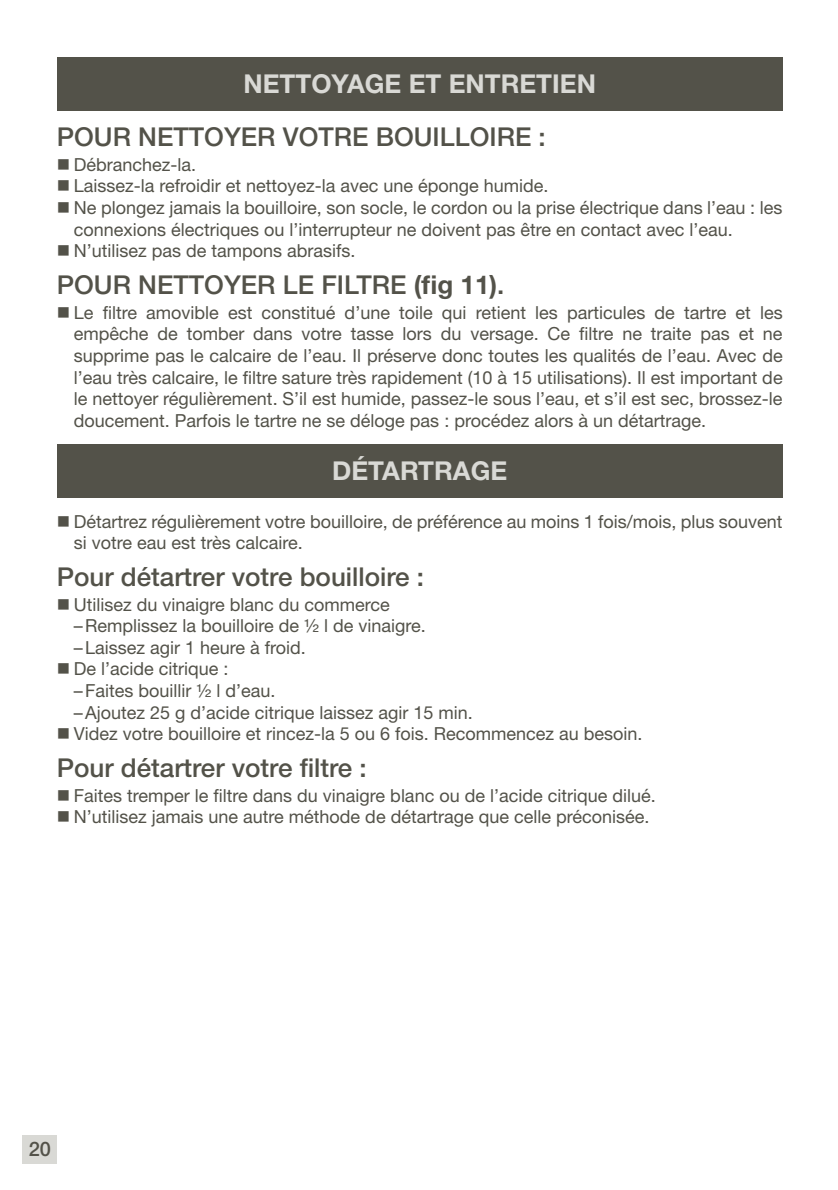
<style>
.page{position:relative;width:838px;height:1190px;background:#fff}
.page>*{position:absolute;margin:0;border:0;box-sizing:border-box;transform-origin:0 0}
.t1{font:500 26px "Helvetica Neue LT Std";color:#535249}
.t2{font:700 26px "Helvetica Neue LT Std";color:#d9d9d5}
.t3{font:500 20px "Helvetica Neue LT Std";color:#535249}
.t4{font:18px/21.6px "Helvetica Neue LT Std";color:#535249}
.s1{font-weight:700}
</style>
<div class="page">
<div style="left:23px;top:1134px;width:34px;height:28px;background:#d9d9d5"></div>
<div style="left:57px;top:57px;width:726px;height:54px;background:#535249"></div>
<div style="left:57px;top:443px;width:726px;height:54px;background:#535249"></div>
<h1 class="t2" style="left:244px;top:68px;width:354px">NETTOYAGE ET ENTRETIEN</h1>
<h1 class="t1" style="left:57px;top:122px;width:490px">POUR NETTOYER VOTRE BOUILLOIRE :</h1>
<p class="t4" style="left:74px;top:153px;width:710px">Débranchez-la.<br>Laissez-la refroidir et nettoyez-la avec une éponge humide.<br>Ne plongez jamais la bouilloire, son socle, le cordon ou la prise électrique dans l’eau : les connexions électriques ou l’interrupteur ne doivent pas être en contact avec l’eau.<br>N’utilisez pas de tampons abrasifs.</p>
<h1 class="t1" style="left:57px;top:269px;width:449px">POUR NETTOYER LE FILTRE <span class="s1">(fig 11)</span>.</h1>
<p class="t4" style="left:74px;top:301px;width:710px;text-align:justify">Le filtre amovible est constitué d’une toile qui retient les particules de tartre et les empêche de tomber dans votre tasse lors du versage. Ce filtre ne traite pas et ne supprime pas le calcaire de l’eau. Il préserve donc toutes les qualités de l’eau. Avec de l’eau très calcaire, le filtre sature très rapidement (10 à 15 utilisations). Il est important de le nettoyer régulièrement. S’il est humide, passez-le sous l’eau, et s’il est sec, brossez-le doucement. Parfois le tartre ne se déloge pas : procédez alors à un détartrage.</p>
<h1 class="t2" style="left:332px;top:454px;width:177px">DÉTARTRAGE</h1>
<p class="t4" style="left:74px;top:510px;width:710px">Détartrez régulièrement votre bouilloire, de préférence au moins 1 fois/mois, plus souvent si votre eau est très calcaire.</p>
<h1 class="t1" style="left:57px;top:561px;width:369px">Pour détartrer votre bouilloire :</h1>
<p class="t4" style="left:74px;top:593px;width:570px">Utilisez du vinaigre blanc du commerce<br>–Remplissez la bouilloire de ½ l de vinaigre.<br>–Laissez agir 1 heure à froid.<br>De l’acide citrique :<br>–Faites bouillir ½ l d’eau.<br>–Ajoutez 25 g d’acide citrique laissez agir 15 min.<br>Videz votre bouilloire et rincez-la 5 ou 6 fois. Recommencez au besoin.</p>
<h1 class="t1" style="left:57px;top:752px;width:311px">Pour détartrer votre filtre :</h1>
<p class="t4" style="left:74px;top:784px;width:583px">Faites tremper le filtre dans du vinaigre blanc ou de l’acide citrique dilué.<br>N’utilisez jamais une autre méthode de détartrage que celle préconisée.</p>
<p class="t3" style="left:29px;top:1136px;width:24px">20</p>
</div>
